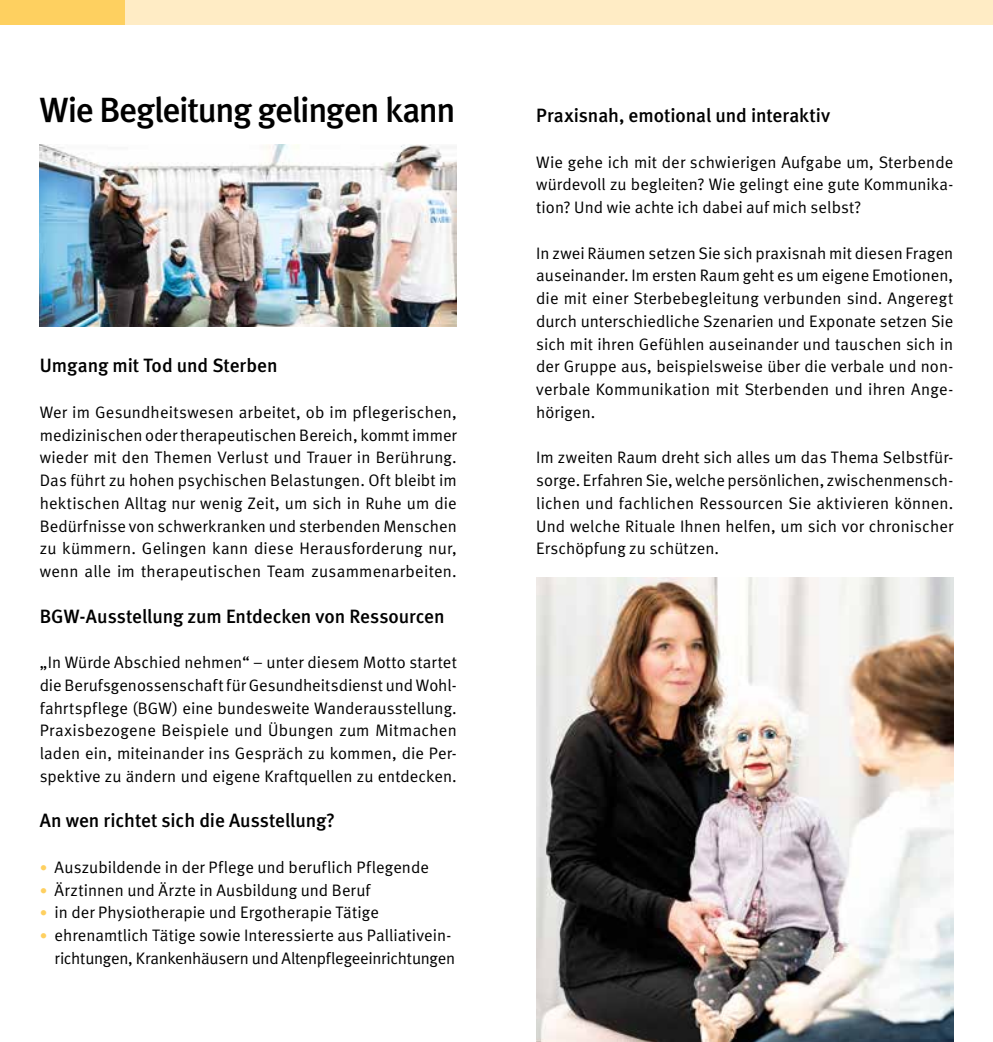
<style>
.page{position:relative;width:993px;height:1042px;background:#fff}
.page>*{position:absolute;margin:0;border:0;box-sizing:border-box;transform-origin:0 0}
.t1{font:500 35px "DGUV Meta";letter-spacing:-.035em;color:#000}
.t2{font:500 19.25px "DGUV Meta";letter-spacing:-.005em;color:#000}
.t3{font:16.62px/22.8px "DGUV Meta";letter-spacing:.005em;color:#000;text-align:justify}
.s1{font-size:14.88px;color:#fed060}
</style>
<div class="page">
<img style="left:40px;top:145px;width:416px;height:182px">
<img style="left:536px;top:577px;width:416px;height:465px">
<div style="left:481px;top:0;width:511px;height:25px;background:#ffecc5"></div>
<div style="left:0;top:0;width:511px;height:25px;background:#ffecc5"></div>
<div style="left:0;top:0;width:124px;height:25px;background:#fed060"></div>
<h1 class="t1" style="left:40px;top:90px;width:417px">Wie Begleitung gelingen kann</h1>
<p class="t2" style="left:536px;top:104px;width:295px">Praxisnah, emotional und interaktiv</p>
<p class="t3" style="left:536px;top:151px;width:418px">Wie gehe ich mit der schwierigen Aufgabe um, Sterbende würdevoll zu begleiten? Wie gelingt eine gute Kommunika&shy;tion? Und wie achte ich dabei auf mich selbst?</p>
<p class="t3" style="left:536px;top:242px;width:418px">In zwei Räumen setzen Sie sich praxisnah mit diesen Fragen auseinander. Im ersten Raum geht es um eigene Emotionen, die mit einer Sterbebegleitung verbunden sind. Angeregt durch unterschiedliche Szenarien und Exponate setzen Sie sich mit ihren Gefühlen auseinander und tauschen sich in der Gruppe aus, beispielsweise über die verbale und non&shy;verbale Kommunikation mit Sterbenden und ihren Ange&shy;hörigen.</p>
<p class="t3" style="left:536px;top:446px;width:418px">Im zweiten Raum dreht sich alles um das Thema Selbstfür&shy;sorge. Erfahren Sie, welche persönlichen, zwischenmensch&shy;lichen und fachlichen Ressourcen Sie aktivieren können.<br>Und welche Rituale Ihnen helfen, um sich vor chronischer Erschöpfung zu schützen.</p>
<p class="t2" style="left:40px;top:354px;width:239px">Umgang mit Tod und Sterben</p>
<p class="t3" style="left:40px;top:401px;width:418px">Wer im Gesundheitswesen arbeitet, ob im pflegerischen, medizinischen oder therapeutischen Bereich, kommt immer wieder mit den Themen Verlust und Trauer in Berührung.<br>Das führt zu hohen psychischen Belastungen. Oft bleibt im hektischen Alltag nur wenig Zeit, um sich in Ruhe um die Bedürfnisse von schwerkranken und sterbenden Menschen zu kümmern. Gelingen kann diese Herausforderung nur, wenn alle im therapeutischen Team zusammenarbeiten.</p>
<p class="t2" style="left:40px;top:605px;width:406px">BGW-Ausstellung zum Entdecken von Ressourcen</p>
<p class="t3" style="left:40px;top:651px;width:418px">„In Würde Abschied nehmen“ – unter diesem Motto startet die Berufsgenossenschaft für Gesundheitsdienst und Wohl&shy;fahrtspflege (BGW) eine bundesweite Wanderausstellung.<br>Praxisbezogene Beispiele und Übungen zum Mitmachen laden ein, miteinander ins Gespräch zu kommen, die Per&shy;spektive zu ändern und eigene Kraftquellen zu entdecken.</p>
<p class="t2" style="left:40px;top:809px;width:296px">An wen richtet sich die Ausstellung?</p>
<p class="t3" style="left:40px;top:856px;width:390px"><span class="s1">•</span> Auszubildende in der Pflege und beruflich Pflegende</p>
<p class="t3" style="left:40px;top:879px;width:332px"><span class="s1">•</span> Ärztinnen und Ärzte in Ausbildung und Beruf</p>
<p class="t3" style="left:40px;top:901px;width:340px"><span class="s1">•</span> in der Physiotherapie und Ergotherapie Tätige</p>
<p class="t3" style="left:40px;top:924px;width:417px;text-align:right"><span class="s1">•</span> ehrenamtlich Tätige sowie Interessierte aus Palliativein&shy;richtungen, Krankenhäusern und Altenpflegeeinrichtungen</p>
</div>
